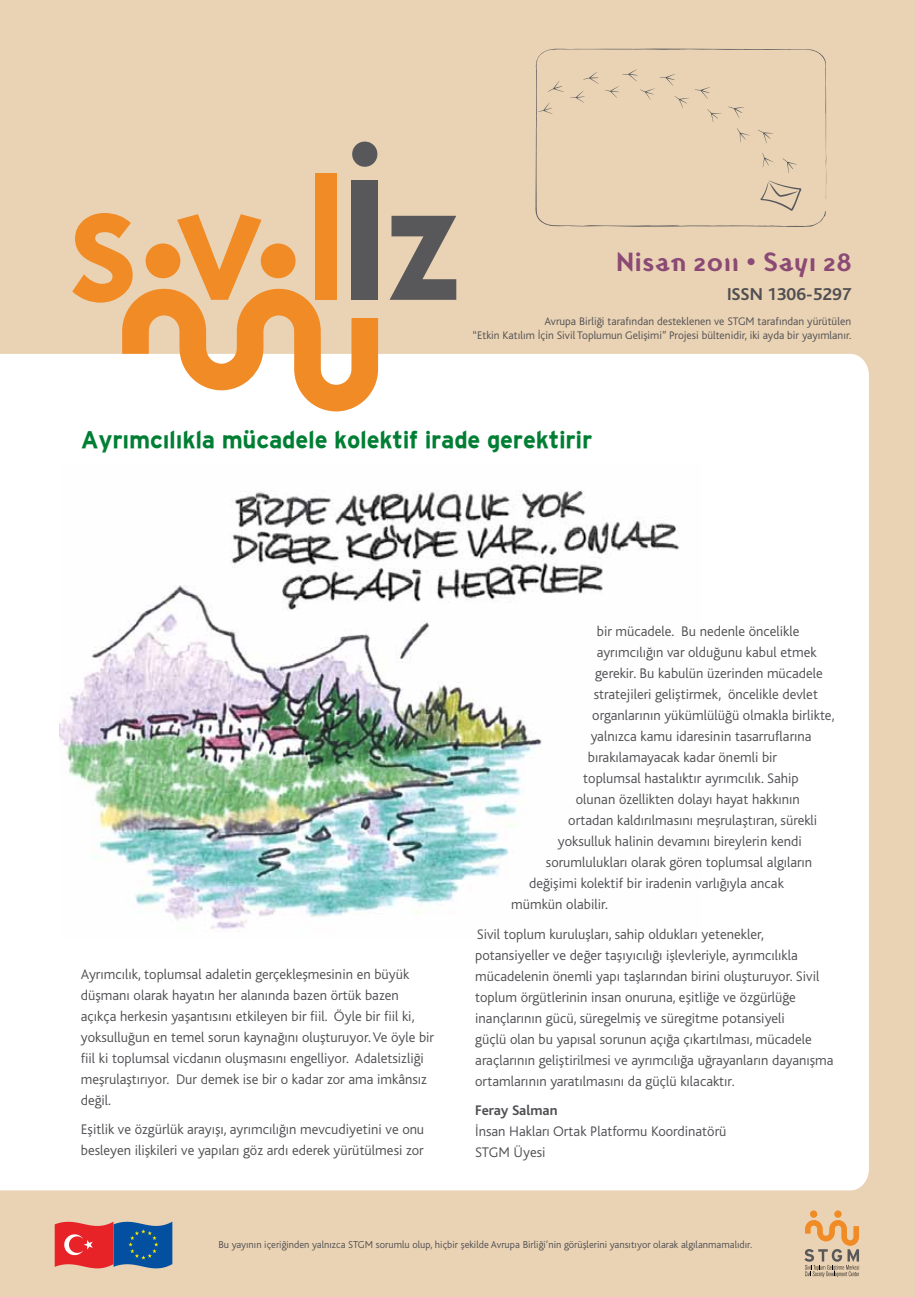
<style>
.page{position:relative;width:915px;height:1297px;background:#fff}
.page>*{position:absolute;margin:0;border:0;box-sizing:border-box;transform-origin:0 0}
.t1{font:700 27px "Ottomat";color:#8b4a75}
.t2{font:24px "Interstate T Bold";letter-spacing:-.01em;color:#007f34}
.t3{font:700 18px "Bliss Turkish";color:#504f53}
.t4{font:300 14.55px/21px "Bliss Turkish";color:#504f53}
.t5{font:700 14.55px "Bliss Turkish";color:#504f53}
.t6{font:300 11.55px/13.8px "Bliss Turkish";color:#504f53;text-align:right}
.t7{font:300 10.5px "Bliss Turkish";color:#504f53}
</style>
<div class="page">
<div style="left:0;top:0;width:914px;height:1297px;background:#ead3b4"></div>
<div style="left:0;top:354px;width:868px;height:836px;background:#fff"></div>
<div style="left:809px;top:1210px;width:8px;height:8px;background:#f08b26;border-radius:50%"></div>
<div style="left:834px;top:1210px;width:7px;height:8px;background:#f08b26;border-radius:50%"></div>
<svg style="left:804px;top:1220px;width:55px;height:57px"></svg>
<svg style="left:55px;top:1221px;width:117px;height:47px;background:#84506f"></svg>
<div style="left:351px;top:180px;width:27px;height:120px;background:#58585b"></div>
<svg style="left:352px;top:142px;width:25px;height:25px"></svg>
<svg style="left:72px;top:213px;width:306px;height:198px"></svg>
<div style="left:315px;top:174px;width:22px;height:126px;background:#f08b26"></div>
<svg style="left:389px;top:216px;width:67px;height:84px"></svg>
<svg style="left:535px;top:48px;width:292px;height:179px"></svg>
<svg style="left:760px;top:180px;width:41px;height:31px"></svg>
<svg style="left:537px;top:102px;width:15px;height:12px"></svg>
<svg style="left:570px;top:91px;width:14px;height:12px"></svg>
<svg style="left:727px;top:107px;width:17px;height:11px"></svg>
<svg style="left:757px;top:130px;width:16px;height:13px"></svg>
<svg style="left:736px;top:128px;width:13px;height:14px"></svg>
<svg style="left:782px;top:158px;width:14px;height:15px"></svg>
<svg style="left:762px;top:152px;width:11px;height:15px"></svg>
<svg style="left:604px;top:69px;width:117px;height:53px"></svg>
<svg style="left:583px;top:72px;width:15px;height:12px"></svg>
<svg style="left:547px;top:81px;width:17px;height:11px"></svg>
<img style="left:60px;top:465px;width:641px;height:472px">
<h1 class="t1" style="left:615px;top:245px;width:238px">Nisan 2011 • Sayı 28</h1>
<p class="t3" style="left:726px;top:285px;width:126px">ISSN 1306-5297</p>
<p class="t6" style="left:472px;top:314px;width:380px">Avrupa Birliği tarafından desteklenen ve STGM tarafından yürütülen<br>“Etkin Katılım İçin Sivil Toplumun Gelişimi” Projesi bültenidir, iki ayda bir yayımlanır.</p>
<h2 class="t2" style="left:81px;top:426px;width:513px">Ayrımcılıkla mücadele kolektif irade gerektirir</h2>
<p class="t4" style="left:81px;top:963px;width:355px">Ayrımcılık, toplumsal adaletin gerçekleşmesinin en büyük düşmanı olarak hayatın her alanında bazen örtük bazen açıkça herkesin yaşantısını etkileyen bir fiil. Öyle bir fiil ki, yoksulluğun en temel sorun kaynağını oluşturuyor. Ve öyle bir fiil ki toplumsal vicdanın oluşmasını engelliyor. Adaletsizliği meşrulaştırıyor. Dur demek ise bir o kadar zor ama imkânsız değil.</p>
<p class="t4" style="left:81px;top:1119px;width:345px">Eşitlik ve özgürlük arayışı, ayrımcılığın mevcudiyetini ve onu besleyen ilişkileri ve yapıları göz ardı ederek yürütülmesi zor</p>
<p class="t4" style="left:596px;top:621px;width:204px">bir mücadele. Bu nedenle öncelikle</p>
<p class="t4" style="left:596px;top:642px;width:221px">ayrımcılığın var olduğunu kabul etmek</p>
<p class="t4" style="left:595px;top:663px;width:229px">gerekir. Bu kabulün üzerinden mücadele</p>
<p class="t4" style="left:593px;top:684px;width:225px">stratejileri geliştirmek, öncelikle devlet</p>
<p class="t4" style="left:592px;top:705px;width:244px">organlarının yükümlülüğü olmakla birlikte,</p>
<p class="t4" style="left:590px;top:726px;width:222px">yalnızca kamu idaresinin tasarruflarına</p>
<p class="t4" style="left:587px;top:747px;width:191px">bırakılamayacak kadar önemli bir</p>
<p class="t4" style="left:583px;top:768px;width:217px">toplumsal hastalıktır ayrımcılık. Sahip</p>
<p class="t4" style="left:575px;top:789px;width:225px">olunan özellikten dolayı hayat hakkının</p>
<p class="t4" style="left:568px;top:810px;width:250px">ortadan kaldırılmasını meşrulaştıran, sürekli</p>
<p class="t4" style="left:557px;top:831px;width:245px">yoksulluk halinin devamını bireylerin kendi</p>
<p class="t4" style="left:545px;top:852px;width:268px">sorumlulukları olarak gören toplumsal algıların</p>
<p class="t4" style="left:529px;top:873px;width:256px">değişimi kolektif bir iradenin varlığıyla ancak</p>
<p class="t4" style="left:511px;top:894px;width:98px">mümkün olabilir.</p>
<p class="t4" style="left:475px;top:924px;width:360px">Sivil toplum kuruluşları, sahip oldukları yetenekler, potansiyeller ve değer taşıyıcılığı işlevleriyle, ayrımcılıkla mücadelenin önemli yapı taşlarından birini oluşturuyor. Sivil toplum örgütlerinin insan onuruna, eşitliğe ve özgürlüğe inançlarının gücü, süregelmiş ve süregitme potansiyeli<br>güçlü olan bu yapısal sorunun açığa çıkartılması, mücadele araçlarının geliştirilmesi ve ayrımcılığa uğrayanların dayanışma ortamlarının yaratılmasını da güçlü kılacaktır.</p>
<p class="t5" style="left:475px;top:1103px;width:84px">Feray Salman</p>
<p class="t4" style="left:475px;top:1121px;width:252px">İnsan Hakları Ortak Platformu Koordinatörü<br>STGM Üyesi</p>
<p class="t7" style="left:218px;top:1239px;width:535px">Bu yayının içeriğinden yalnızca STGM sorumlu olup, hiçbir şekilde Avrupa Birliği’nin görüşlerini yansıtıyor olarak algılanmamalıdır.</p>
</div>
